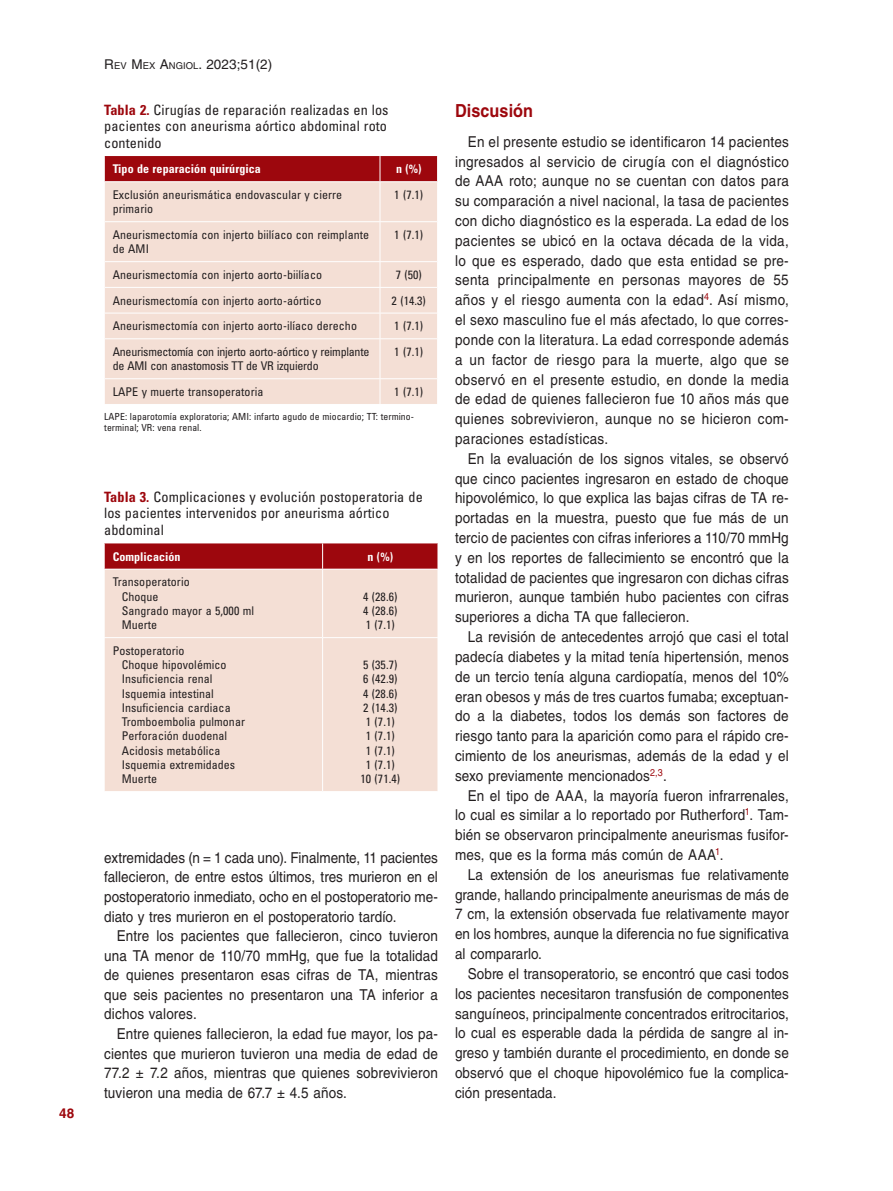
<style>
.page{position:relative;width:893px;height:1191px;background:#fff}
.page>*{position:absolute;margin:0;border:0;box-sizing:border-box;transform-origin:0 0}
.t1{font:700 18px "Helvetica LT Std";letter-spacing:.005em;color:#9d070d;scale:.9 1}
.TX{font:15px/19.8px "Helvetica LT Std";letter-spacing:.01em;color:#231f20;text-align:justify;scale:.9 1}
.TT{font:condensed 14.25px/16.5px "Univers LT Std";letter-spacing:.005em;color:#231f20;text-align:justify}
.t2{font:13.5px "Helvetica LT Std";letter-spacing:.005em;color:#231f20}
.t3{font:700 13.5px "Helvetica LT Std";color:#9d070d}
.TB{font:condensed 12px/14.2px "Univers LT Std";letter-spacing:.005em;color:#231f20}
.TB-2{font:condensed 12px/14.2px "Univers LT Std";letter-spacing:-.02em;color:#231f20}
.TCH{font:700 condensed 12px "Univers LT Std";letter-spacing:.005em;color:#fff}
.TFN{font:condensed 9.75px/11.2px "Univers LT Std";letter-spacing:.005em;color:#231f20}
.s1{font-size:9.45px}
.s2{font-weight:700;color:#9d070d}
</style>
<div class="page">
<div style="left:105px;top:182px;width:332px;height:222px;background:#f4dfd5"></div>
<hr style="left:380px;top:182px;width:1px;height:39px;background:#fff">
<hr style="left:380px;top:222px;width:1px;height:39px;background:#fff">
<svg style="left:380px;top:262px;width:1px;height:76px"></svg>
<hr style="left:380px;top:339px;width:1px;height:39px;background:#fff">
<svg style="left:380px;top:379px;width:1px;height:25px"></svg>
<hr style="left:105px;top:221px;width:275px;height:1px;background:#fff">
<hr style="left:380px;top:221px;width:57px;height:1px;background:#fff">
<hr style="left:105px;top:261px;width:275px;height:1px;background:#fff">
<hr style="left:380px;top:261px;width:57px;height:1px;background:#fff">
<hr style="left:105px;top:287px;width:275px;height:1px;background:#fff">
<hr style="left:380px;top:287px;width:57px;height:1px;background:#fff">
<hr style="left:105px;top:313px;width:275px;height:1px;background:#fff">
<hr style="left:380px;top:313px;width:57px;height:1px;background:#fff">
<hr style="left:105px;top:338px;width:275px;height:1px;background:#fff">
<hr style="left:380px;top:338px;width:57px;height:1px;background:#fff">
<hr style="left:105px;top:378px;width:275px;height:1px;background:#fff">
<hr style="left:380px;top:378px;width:57px;height:1px;background:#fff">
<div style="left:104px;top:156px;width:334px;height:25px;background:#9d070d"></div>
<div style="left:105px;top:570px;width:333px;height:221px;background:#f4dfd5"></div>
<svg style="left:104px;top:543px;width:334px;height:26px;background:#a01016"></svg>
<hr style="left:322px;top:569px;width:1px;height:68px;background:#fff">
<hr style="left:104px;top:637px;width:219px;height:1px;background:#fff">
<hr style="left:323px;top:637px;width:115px;height:1px;background:#fff">
<hr style="left:322px;top:638px;width:1px;height:153px;background:#fff">
<p class="t3" style="left:59px;top:1104px;width:17px">48</p>
<p class="t2" style="left:104px;top:57px;width:170px">R<span class="s1">EV</span> M<span class="s1">EX</span> A<span class="s1">NGIOL</span>. 2023;51(2)</p>
<p class="TT" style="left:104px;top:101px;width:286px"><span class="s2">Tabla 2.</span> Cirugías de reparación realizadas en los pacientes con aneurisma aórtico abdominal roto contenido</p>
<p class="TCH" style="left:113px;top:162px;width:150px">Tipo de reparación quirúrgica</p>
<p class="TCH" style="left:396px;top:162px;width:27px">n (%)</p>
<p class="TB" style="left:113px;top:187px;width:231px">Exclusión aneurismática endovascular y cierre primario</p>
<p class="TB" style="left:394px;top:187px;width:30px">1 (7.1)</p>
<p class="TB" style="left:113px;top:227px;width:258px">Aneurismectomía con injerto biilíaco con reimplante de AMI</p>
<p class="TB" style="left:394px;top:227px;width:30px">1 (7.1)</p>
<p class="TB" style="left:113px;top:267px;width:211px">Aneurismectomía con injerto aorto-biilíaco</p>
<p class="TB" style="left:396px;top:267px;width:28px">7 (50)</p>
<p class="TB" style="left:113px;top:293px;width:210px">Aneurismectomía con injerto aorto-aórtico</p>
<p class="TB" style="left:392px;top:293px;width:36px">2 (14.3)</p>
<p class="TB" style="left:113px;top:319px;width:246px">Aneurismectomía con injerto aorto-ilíaco derecho</p>
<p class="TB" style="left:394px;top:319px;width:30px">1 (7.1)</p>
<p class="TB-2" style="left:113px;top:344px;width:258px">Aneurismectomía con injerto aorto-aórtico y reimplante de AMI con anastomosis TT de VR izquierdo</p>
<p class="TB" style="left:394px;top:344px;width:30px">1 (7.1)</p>
<p class="TB" style="left:113px;top:384px;width:152px">LAPE y muerte transoperatoria</p>
<p class="TB" style="left:394px;top:384px;width:30px">1 (7.1)</p>
<p class="TFN" style="left:104px;top:411px;width:311px">LAPE: laparotomía exploratoria; AMI: infarto agudo de miocardio; TT: termino&shy;terminal; VR: vena renal.</p>
<p class="TT" style="left:104px;top:488px;width:320px;text-align:left"><span class="s2">Tabla 3.</span> Complicaciones y evolución postoperatoria de los pacientes intervenidos por aneurisma aórtico abdominal</p>
<p class="TCH" style="left:113px;top:549px;width:69px">Complicación</p>
<p class="TCH" style="left:367px;top:549px;width:27px">n (%)</p>
<p class="TB" style="left:113px;top:575px;width:79px">Transoperatorio</p>
<p class="TB" style="left:122px;top:589px;width:38px">Choque</p>
<p class="TB" style="left:122px;top:603px;width:134px">Sangrado mayor a 5,000 ml</p>
<p class="TB" style="left:122px;top:617px;width:37px">Muerte</p>
<p class="TB" style="left:363px;top:589px;width:36px">4 (28.6)</p>
<p class="TB" style="left:363px;top:603px;width:36px">4 (28.6)</p>
<p class="TB" style="left:366px;top:617px;width:30px">1 (7.1)</p>
<p class="TB" style="left:113px;top:643px;width:73px">Postoperatorio</p>
<p class="TB" style="left:122px;top:657px;width:106px">Choque hipovolémico</p>
<p class="TB" style="left:122px;top:672px;width:92px">Insuficiencia renal</p>
<p class="TB" style="left:122px;top:686px;width:94px">Isquemia intestinal</p>
<p class="TB" style="left:122px;top:700px;width:110px">Insuficiencia cardiaca</p>
<p class="TB" style="left:122px;top:714px;width:125px">Tromboembolia pulmonar</p>
<p class="TB" style="left:122px;top:729px;width:107px">Perforación duodenal</p>
<p class="TB" style="left:122px;top:743px;width:100px">Acidosis metabólica</p>
<p class="TB" style="left:122px;top:757px;width:115px">Isquemia extremidades</p>
<p class="TB" style="left:122px;top:771px;width:37px">Muerte</p>
<p class="TB" style="left:363px;top:657px;width:36px">5 (35.7)</p>
<p class="TB" style="left:363px;top:672px;width:36px">6 (42.9)</p>
<p class="TB" style="left:363px;top:686px;width:36px">4 (28.6)</p>
<p class="TB" style="left:363px;top:700px;width:36px">2 (14.3)</p>
<p class="TB" style="left:366px;top:714px;width:30px">1 (7.1)</p>
<p class="TB" style="left:366px;top:729px;width:30px">1 (7.1)</p>
<p class="TB" style="left:366px;top:743px;width:30px">1 (7.1)</p>
<p class="TB" style="left:366px;top:757px;width:30px">1 (7.1)</p>
<p class="TB" style="left:360px;top:771px;width:41px">10 (71.4)</p>
<p class="TX" style="left:104px;top:847px;width:372px">extremidades (n = 1 cada uno). Finalmente, 11 pacientes fallecieron, de entre estos últimos, tres murieron en el postoperatorio inmediato, ocho en el postoperatorio me&shy;diato y tres murieron en el postoperatorio tardío.</p>
<p class="TX" style="left:104px;top:926px;width:372px;text-indent:13px">Entre los pacientes que fallecieron, cinco tuvieron una TA menor de 110/70 mmHg, que fue la totalidad de quienes presentaron esas cifras de TA, mientras que seis pacientes no presentaron una TA inferior a dichos valores.</p>
<p class="TX" style="left:104px;top:1024px;width:372px;text-indent:13px">Entre quienes fallecieron, la edad fue mayor, los pa&shy;cientes que murieron tuvieron una media de edad de 77.2 ± 7.2 años, mientras que quienes sobrevivieron tuvieron una media de 67.7 ± 4.5 años.</p>
<h1 class="t1" style="left:455px;top:100px;width:88px">Discusión</h1>
<p class="TX" style="left:455px;top:131px;width:373px;text-indent:13px">En el presente estudio se identificaron 14 pacientes ingresados al servicio de cirugía con el diagnóstico de AAA roto; aunque no se cuentan con datos para su comparación a nivel nacional, la tasa de pacientes con dicho diagnóstico es la esperada. La edad de los pacientes se ubicó en la octava década de la vida, lo que es esperado, dado que esta entidad se pre&shy;senta principalmente en personas mayores de 55 años y el riesgo aumenta con la edad<sup>4</sup>. Así mismo, el sexo masculino fue el más afectado, lo que corres&shy;ponde con la literatura. La edad corresponde además a un factor de riesgo para la muerte, algo que se observó en el presente estudio, en donde la media de edad de quienes fallecieron fue 10 años más que quienes sobrevivieron, aunque no se hicieron com&shy;paraciones estadísticas.</p>
<p class="TX" style="left:455px;top:448px;width:372px;text-indent:13px">En la evaluación de los signos vitales, se observó que cinco pacientes ingresaron en estado de choque hipovolémico, lo que explica las bajas cifras de TA re&shy;portadas en la muestra, puesto que fue más de un tercio de pacientes con cifras inferiores a 110/70 mmHg y en los reportes de fallecimiento se encontró que la totalidad de pacientes que ingresaron con dichas cifras murieron, aunque también hubo pacientes con cifras superiores a dicha TA que fallecieron.</p>
<p class="TX" style="left:455px;top:627px;width:372px;text-indent:13px">La revisión de antecedentes arrojó que casi el total padecía diabetes y la mitad tenía hipertensión, menos de un tercio tenía alguna cardiopatía, menos del 10% eran obesos y más de tres cuartos fumaba; exceptuan&shy;do a la diabetes, todos los demás son factores de riesgo tanto para la aparición como para el rápido cre&shy;cimiento de los aneurismas, además de la edad y el sexo previamente mencionados<sup>2,3</sup>.</p>
<p class="TX" style="left:455px;top:785px;width:372px;text-indent:13px">En el tipo de AAA, la mayoría fueron infrarrenales, lo cual es similar a lo reportado por Rutherford<sup>1</sup>. Tam&shy;bién se observaron principalmente aneurismas fusifor&shy;mes, que es la forma más común de AAA<sup>1</sup>.</p>
<p class="TX" style="left:455px;top:864px;width:373px;text-indent:13px">La extensión de los aneurismas fue relativamente grande, hallando principalmente aneurismas de más de 7 cm, la extensión observada fue relativamente mayor en los hombres, aunque la diferencia no fue significativa al compararlo.</p>
<p class="TX" style="left:455px;top:963px;width:373px;text-indent:13px">Sobre el transoperatorio, se encontró que casi todos los pacientes necesitaron transfusión de componentes sanguíneos, principalmente concentrados eritrocitarios, lo cual es esperable dada la pérdida de sangre al in&shy;greso y también durante el procedimiento, en donde se observó que el choque hipovolémico fue la complica&shy;ción presentada.</p>
</div>
